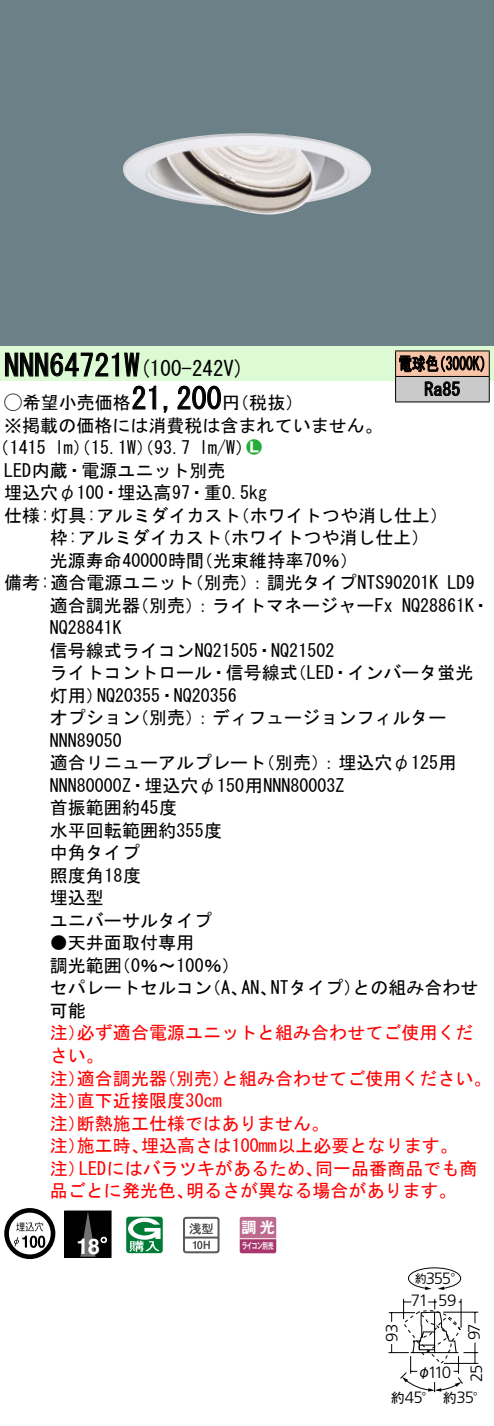
<style>
.page{position:relative;width:494px;height:1426px;background:#fff}
.page>*{position:absolute;margin:0;border:0;box-sizing:border-box;transform-origin:0 0}
.t1{font:30px "MS Gothic";color:#000}
.t2{font:700 21.6px "Helvetica LT Std";color:#fff}
.t3{font:21px "MS Gothic";color:#000}
.t4{font:18px/22.5px "MS Gothic";color:#000}
.t5{font:18px/22.5px "MS Gothic";color:#f00}
.t6{font:18px/25.5px "MS Gothic";color:#000;scale:.75 1}
.t7{font:18px "Ford Classification 1";color:#23ac38}
.t8{font:300 16.5px "Frutiger LT Std";letter-spacing:-.075em;color:#000}
.t9{font:15px "Gothic MB101 Pro De Bold 90 pv RKSJ H";color:#fff}
.t10{font:13.5px "Gothic MB101 Pro Regular 90 pv RKSJ H";color:#000}
.t11{font:11.4px "Gothic MB101 Pro Regular 90 pv RKSJ H";color:#000}
.t12{font:8.7px "Gothic MB101 Pro De Bold 90 pv RKSJ H";letter-spacing:-.05em;color:#fff;scale:.65 1}
.s1{font-size:30px}
.s2{font-family:"Ford Classification 1"}
.s3{color:#fff}
.s4{font-family:"Gothic MB101 Pro Regular 90 pv RKSJ H";font-weight:400;font-size:13.5px}
</style>
<div class="page">
<div style="left:0;top:0;width:493px;height:346px;background:#6c8087"></div>
<img style="left:123px;top:133px;width:248px;height:82px">
<div style="left:0;top:346px;width:493px;height:34px;background:#dcfad4"></div>
<svg style="left:5px;top:352px;width:135px;height:25px"></svg>
<svg style="left:132px;top:385px;width:24px;height:25px"></svg>
<svg style="left:163px;top:406px;width:5px;height:7px"></svg>
<svg style="left:177px;top:385px;width:44px;height:25px"></svg>
<svg style="left:4px;top:1208px;width:51px;height:51px"></svg>
<svg style="left:38px;top:1236px;width:7px;height:12px"></svg>
<div style="left:65px;top:1211px;width:46px;height:46px;background:#000"></div>
<svg style="left:80px;top:1213px;width:15px;height:42px"></svg>
<div style="left:64px;top:1211px;width:47px;height:46px;border:1px solid #000"></div>
<svg style="left:101px;top:1237px;width:6px;height:6px"></svg>
<svg style="left:126px;top:1217px;width:37px;height:36px"></svg>
<svg style="left:183px;top:1217px;width:36px;height:36px"></svg>
<svg style="left:241px;top:1216px;width:36px;height:38px"></svg>
<svg style="left:239px;top:1217px;width:37px;height:36px"></svg>
<hr style="left:239px;top:1238px;width:37px;height:1px;background:#fff">
<hr style="left:395px;top:350px;width:94px;height:1px;background:#000">
<hr style="left:395px;top:401px;width:94px;height:1px;background:#000">
<svg style="left:394px;top:351px;width:95px;height:50px;background:#a6958c"></svg>
<svg style="left:388px;top:1267px;width:91px;height:126px"></svg>
<h1 class="t1" style="left:4px;top:350px;width:122px">NNN64721</h1>
<p class="t3" style="left:124px;top:358px;width:121px">(<span class="s1">W</span> 100-242 (V</p>
<p class="t6" style="left:424px;top:351px;width:49px;text-indent:-26px">電球色<br>Ra85</p>
<p class="t6" style="left:432px;top:351px;width:82px">（3000 (K</p>
<h1 class="t1" style="left:131px;top:383px;width:91px">21,200</h1>
<p class="t4" style="left:4px;top:391px;width:379px"><span class="s2">A</span>希望小売価格<br>※掲載の価格には消費税は含まれていません。</p>
<p class="t7" style="left:246px;top:438px;width:17px">2<span class="s3">7</span></p>
<p class="t4" style="left:222px;top:391px;width:82px">（円税抜(</p>
<p class="t4" style="left:199px;top:437px;width:55px">l m (W/</p>
<p class="t4" style="left:-8px;top:437px;width:56px">（1415</p>
<p class="t4" style="left:4px;top:459px;width:223px">LED内蔵・電源ユニット別売</p>
<p class="t4" style="left:4px;top:482px;width:264px">埋込穴φ100・埋込高97・重0.5kg</p>
<p class="t4" style="left:231px;top:504px;width:218px">（ホワイトつや消し仕上(</p>
<p class="t4" style="left:55px;top:437px;width:137px">lm）（15.1 ）（W 93.7</p>
<p class="t4" style="left:213px;top:504px;width:217px;text-indent:-209px">仕様:灯具:アルミダイカスト<br>（ホワイトつや消し仕上(</p>
<p class="t4" style="left:195px;top:527px;width:164px;text-indent:-145px">枠:アルミダイカスト<br>（光束維持率70％(</p>
<p class="t4" style="left:50px;top:549px;width:156px">光源寿命40000時間</p>
<p class="t4" style="left:185px;top:572px;width:254px">（別売：）調光タイプNTS90201K</p>
<p class="t4" style="left:4px;top:572px;width:192px">備考:適合電源ユニット</p>
<p class="t4" style="left:447px;top:572px;width:28px">LD9</p>
<p class="t4" style="left:131px;top:594px;width:263px">（別売：）ライトマネージャーFx</p>
<p class="t4" style="left:50px;top:594px;width:91px">適合調光器</p>
<p class="t4" style="left:50px;top:617px;width:73px">NQ28841K</p>
<p class="t4" style="left:50px;top:639px;width:286px">信号線式ライコンNQ21505・NQ21502</p>
<p class="t4" style="left:288px;top:662px;width:186px">（LED・インバータ蛍光</p>
<p class="t4" style="left:401px;top:594px;width:89px">NQ28861 ・K</p>
<p class="t4" style="left:97px;top:662px;width:202px;text-indent:-47px">ライトコントロール・信号線式<br>NQ20355・NQ20356</p>
<p class="t4" style="left:50px;top:684px;width:55px">灯用）</p>
<p class="t4" style="left:50px;top:707px;width:91px">オプション<br>NNN89050</p>
<p class="t4" style="left:131px;top:707px;width:316px">（別売：）ディフュージョンフィルター</p>
<p class="t4" style="left:50px;top:752px;width:296px">適合リニューアルプレート<br>NNN80000 ・Z 埋込穴φ150用NNN80003Z首振範囲約45度<br>水平回転範囲約355度<br>中角タイプ<br>照度角18度<br>埋込型<br>ユニバーサルタイプ</p>
<p class="t4" style="left:113px;top:932px;width:128px;text-indent:-63px">●天井面取付専用<br>)0％〜100％(</p>
<p class="t4" style="left:257px;top:752px;width:201px">（別売：）埋込穴φ125用</p>
<p class="t4" style="left:50px;top:954px;width:73px">調光範囲</p>
<p class="t4" style="left:270px;top:977px;width:92px">NTタイプ）</p>
<p class="t4" style="left:352px;top:977px;width:127px">との組み合わせ</p>
<p class="t4" style="left:50px;top:977px;width:163px">セパレートセルコン可能</p>
<p class="t5" style="left:77px;top:1022px;width:397px">必ず適合電源ユニットと組み合わせてご使用くだ</p>
<p class="t4" style="left:203px;top:977px;width:46px">（、A</p>
<p class="t4" style="left:241px;top:977px;width:37px">AN、</p>
<p class="t5" style="left:50px;top:1022px;width:55px">注）さい。</p>
<p class="t5" style="left:221px;top:1067px;width:271px">と組み合わせてご使用ください。</p>
<p class="t5" style="left:77px;top:1067px;width:91px">適合調光器</p>
<p class="t5" style="left:158px;top:1067px;width:73px">（別売）</p>
<p class="t5" style="left:77px;top:1067px;width:146px;text-indent:-27px">注）<br>直下近接限度30cm</p>
<p class="t5" style="left:77px;top:1089px;width:253px;text-indent:-27px">注）<br>断熱施工仕様ではありません。</p>
<p class="t5" style="left:50px;top:1112px;width:37px">注）</p>
<p class="t5" style="left:141px;top:1134px;width:318px">埋込高さは100mm以上必要となります。</p>
<p class="t5" style="left:77px;top:1134px;width:73px">施工時、</p>
<p class="t5" style="left:50px;top:1134px;width:37px">注）</p>
<p class="t5" style="left:79px;top:1157px;width:245px">LEDにはバラツキがあるため、</p>
<p class="t5" style="left:315px;top:1157px;width:163px">同一品番商品でも商</p>
<p class="t5" style="left:50px;top:1157px;width:37px">注）</p>
<p class="t5" style="left:50px;top:1179px;width:145px">品ごとに発光色、</p>
<p class="t5" style="left:186px;top:1179px;width:272px">明るさが異なる場合があります。</p>
<p class="t2" style="left:76px;top:1234px;width:25px">18</p>
<p class="t9" style="left:241px;top:1215px;width:35px">調光</p>
<p class="t12" style="left:241px;top:1239px;width:51px">ライコン別売</p>
<p class="t8" style="left:425px;top:1269px;width:39px">355<span class="s4">°</span></p>
<p class="t11" style="left:415px;top:1269px;width:13px">約</p>
<p class="t8" style="left:382px;top:1341px;width:20px;rotate:-90deg">93</p>
<p class="t8" style="left:410px;top:1291px;width:19px">71</p>
<p class="t8" style="left:438px;top:1291px;width:20px">59</p>
<p class="t8" style="left:427px;top:1363px;width:25px">110</p>
<p class="t10" style="left:417px;top:1361px;width:15px">φ</p>
<p class="t8" style="left:464px;top:1340px;width:19px;rotate:-90deg">97</p>
<p class="t8" style="left:466px;top:1382px;width:19px;rotate:-90deg">25</p>
<p class="t10" style="left:390px;top:1386px;width:15px">約</p>
<p class="t8" style="left:404px;top:1388px;width:32px">45<span class="s4">°</span></p>
<p class="t10" style="left:442px;top:1386px;width:15px">約</p>
<p class="t8" style="left:456px;top:1388px;width:31px">35<span class="s4">°</span></p>
</div>
